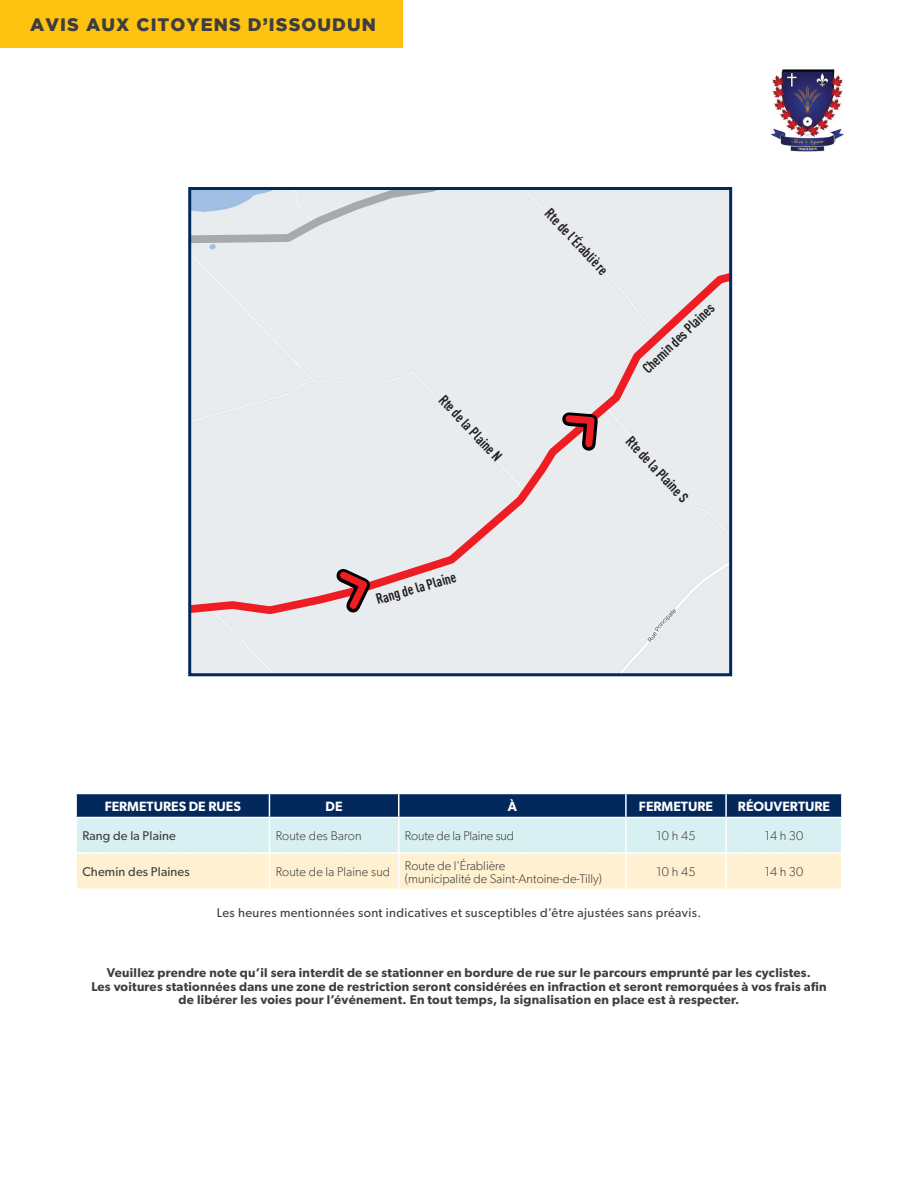
<style>
.page{position:relative;width:918px;height:1188px;background:#fff}
.page>*{position:absolute;margin:0;border:0;box-sizing:border-box;transform-origin:0 0}
.t1{font:900 18px "Gotham";letter-spacing:.06em;color:#3e3e3f}
.t2{font:700 14.25px "DIN Cond";color:#231f20}
.t3{font:600 13.5px "Gibson";color:#fff}
.t4{font:600 12.75px/13.5px "Gibson";letter-spacing:.02em;color:#3e3e3f;text-align:center}
.t5{font:300 12.75px/13.5px "Gibson";color:#3e3e3f}
.t6{font:12.75px "Gibson";letter-spacing:.03em;color:#3e3e3f}
.t7{font:12.75px "Gibson";letter-spacing:.01em;color:#3e3e3f}
</style>
<div class="page">
<div style="left:192px;top:618px;width:536px;height:54px;background:#e8ecef"></div>
<div style="left:192px;top:191px;width:536px;height:427px;background:#e8ecef"></div>
<svg style="left:325px;top:558px;width:56px;height:66px;background:#d0adb0"></svg>
<svg style="left:554px;top:405px;width:52px;height:54px;background:#c99498"></svg>
<div style="left:188px;top:187px;width:544px;height:489px;border:3px solid #03295c"></div>
<div style="left:0;top:0;width:403px;height:47px;background:#fec210"></div>
<svg style="left:76px;top:794px;width:766px;height:95px;background:#b5c1c3"></svg>
<hr style="left:625px;top:794px;width:2px;height:23px;background:#fff">
<hr style="left:841px;top:794px;width:2px;height:23px;background:#fff">
<hr style="left:626px;top:817px;width:100px;height:1px;background:#fff">
<hr style="left:726px;top:817px;width:117px;height:1px;background:#fff">
<img style="left:770px;top:69px;width:74px;height:83px">
<p class="t1" style="left:30px;top:14px;width:347px">AVIS AUX CITOYENS D’ISSOUDUN</p>
<p class="t2" style="left:448px;top:391px;width:86px;rotate:47deg">Rte de la Plaine N</p>
<p class="t2" style="left:374px;top:591px;width:84px;rotate:-16deg">Rang de la Plaine</p>
<p class="t2" style="left:554px;top:205px;width:86px;rotate:47deg">Rte de l’Érablière</p>
<p class="t2" style="left:639px;top:364px;width:95px;rotate:-44deg">Chemin des Plaines</p>
<p class="t2" style="left:635px;top:433px;width:85px;rotate:47deg">Rte de la Plaine S</p>
<p class="t3" style="left:105px;top:799px;width:138px">FERMETURES DE RUES</p>
<p class="t3" style="left:326px;top:799px;width:18px">DE</p>
<p class="t3" style="left:508px;top:799px;width:11px">À</p>
<p class="t3" style="left:639px;top:799px;width:76px">FERMETURE</p>
<p class="t3" style="left:738px;top:799px;width:94px">RÉOUVERTURE</p>
<p class="t7" style="left:82px;top:828px;width:95px">Rang de la Plaine</p>
<p class="t5" style="left:276px;top:829px;width:87px">Route des Baron</p>
<p class="t5" style="left:405px;top:829px;width:111px">Route de la Plaine sud</p>
<p class="t5" style="left:656px;top:829px;width:41px">10 h 45</p>
<p class="t5" style="left:765px;top:829px;width:40px">14 h 30</p>
<p class="t7" style="left:82px;top:864px;width:109px">Chemin des Plaines</p>
<p class="t5" style="left:276px;top:865px;width:116px">Route de la Plaine sud</p>
<p class="t5" style="left:405px;top:858px;width:199px">Route de l'Érablière<br>(municipalité de Saint-Antoine-de-Tilly)</p>
<p class="t5" style="left:656px;top:865px;width:41px">10 h 45</p>
<p class="t5" style="left:765px;top:865px;width:40px">14 h 30</p>
<p class="t6" style="left:217px;top:905px;width:486px">Les heures mentionnées sont indicatives et susceptibles d’être ajustées sans préavis.</p>
<p class="t4" style="left:91px;top:966px;width:737px">Veuillez prendre note qu’il sera interdit de se stationner en bordure de rue sur le parcours emprunté par les cyclistes.<br>Les voitures stationnées dans une zone de restriction seront considérées en infraction et seront remorquées à vos frais afin de libérer les voies pour l’événement. En tout temps, la signalisation en place est à respecter.</p>
</div>
